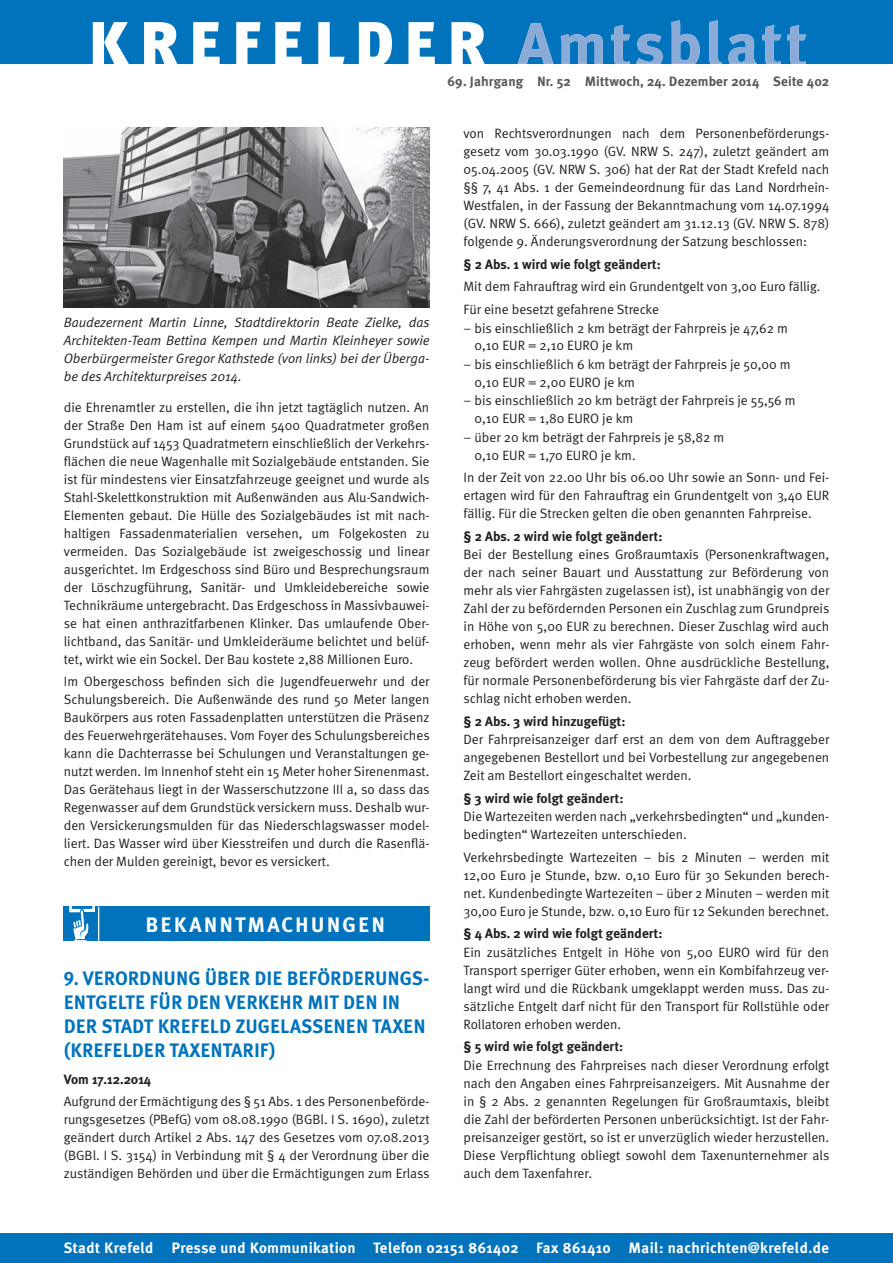
<style>
.page{position:relative;width:893px;height:1263px;background:#fff}
.page>*{position:absolute;margin:0;border:0;box-sizing:border-box;transform-origin:0 0}
.t1{font:700 21px "Meta Plus";letter-spacing:.1em;color:#fff}
.t2{font:700 19.5px/24px "Meta Plus";color:#0073bc}
.t3{font:700 15px "Meta Plus";letter-spacing:.025em;color:#fff}
.t4{font:13.5px/18px "Meta Normal";color:#231f20;text-align:justify}
.t5{font:italic 13.5px/18px "Meta Normal";color:#231f20;text-align:justify}
.t6{font:700 13.5px "Meta Plus";color:#231f20}
.t7{font:700 13.5px "Meta Plus";letter-spacing:.01em;color:#57585a}
.s1{font-family:"Meta Plus Bold Caps";font-weight:400}
</style>
<div class="page">
<div style="left:0;top:0;width:893px;height:64px;background:#0073bc"></div>
<svg style="left:93px;top:22px;width:392px;height:42px"></svg>
<svg style="left:517px;top:20px;width:289px;height:44px"></svg>
<div style="left:0;top:1233px;width:893px;height:30px;background:#0073bc"></div>
<div style="left:64px;top:907px;width:365px;height:34px;background:#0073bc"></div>
<hr style="left:98px;top:907px;width:1px;height:34px;background:#fff">
<img style="left:69px;top:907px;width:25px;height:34px">
<img style="left:64px;top:128px;width:365px;height:180px">
<p class="t5" style="left:64px;top:313px;width:367px">Baudezernent Martin Linne, Stadtdirektorin Beate Zielke, das Architekten-Team Bettina Kempen und Martin Kleinheyer sowie Oberbürgermeister Gregor Kathstede (von links) bei der Überga&shy;be des Architekturpreises 2014.</p>
<p class="t4" style="left:64px;top:398px;width:367px">die Ehrenamtler zu erstellen, die ihn jetzt tagtäglich nutzen. An der Straße Den Ham ist auf einem 5400 Quadratmeter großen Grundstück auf 1453 Quadratmetern einschließlich der Verkehrs&shy;flächen die neue Wagenhalle mit Sozialgebäude entstanden. Sie ist für mindestens vier Einsatzfahrzeuge geeignet und wurde als Stahl-Skelettkonstruktion mit Außenwänden aus Alu-Sandwich-Elementen gebaut. Die Hülle des Sozialgebäudes ist mit nach&shy;haltigen Fassadenmaterialien versehen, um Folgekosten zu vermeiden. Das Sozialgebäude ist zweigeschossig und linear ausgerichtet. Im Erdgeschoss sind Büro und Besprechungsraum der Löschzugführung, Sanitär- und Umkleidebereiche sowie Technikräume untergebracht. Das Erdgeschoss in Massivbauwei&shy;se hat einen anthrazitfarbenen Klinker. Das umlaufende Ober&shy;lichtband, das Sanitär- und Umkleideräume belichtet und belüf&shy;tet, wirkt wie ein Sockel. Der Bau kostete 2,88 Millionen Euro.</p>
<p class="t4" style="left:64px;top:672px;width:367px">Im Obergeschoss befinden sich die Jugendfeuerwehr und der Schulungsbereich. Die Außenwände des rund 50 Meter langen Baukörpers aus roten Fassadenplatten unterstützen die Präsenz des Feuerwehrgerätehauses. Vom Foyer des Schulungsbereiches kann die Dachterrasse bei Schulungen und Veranstaltungen ge&shy;nutzt werden. Im Innenhof steht ein 15 Meter hoher Sirenenmast.<br>Das Gerätehaus liegt in der Wasserschutzzone III a, so dass das Regenwasser auf dem Grundstück versickern muss. Deshalb wur&shy;den Versickerungsmulden für das Niederschlagswasser model&shy;liert. Das Wasser wird über Kiesstreifen und durch die Rasenflä&shy;chen der Mulden gereinigt, bevor es versickert.</p>
<h1 class="t1" style="left:146px;top:916px;width:241px">BEKANNTMACHUNGEN</h1>
<h2 class="t2" style="left:64px;top:968px;width:367px"><span class="s1">9</span>. VERORDNUNG ÜBER DIE BEFÖRDERUNGS-ENTGELTE FÜR DEN VERKEHR MIT DEN IN DER STADT KREFELD ZUGELASSENEN TAXEN (KREFELDER TAXENTARIF)</h2>
<p class="t6" style="left:64px;top:1074px;width:89px">Vom 17.12.2014</p>
<p class="t4" style="left:64px;top:1092px;width:367px">Aufgrund der Ermächtigung des § 51 Abs. 1 des Personenbeförde&shy;rungsgesetzes (PBefG) vom 08.08.1990 (BGBl. I S. 1690), zuletzt geändert durch Artikel 2 Abs. 147 des Gesetzes vom 07.08.2013 (BGBl. I S. 3154) in Verbindung mit § 4 der Verordnung über die zuständigen Behörden und über die Ermächtigungen zum Erlass</p>
<p class="t7" style="left:448px;top:76px;width:383px">69. Jahrgang Nr. 52 Mittwoch, 24. Dezember 2014 Seite 402</p>
<p class="t4" style="left:463px;top:124px;width:367px">von Rechtsverordnungen nach dem Personenbeförderungs&shy;gesetz vom 30.03.1990 (GV. NRW S. 247), zuletzt geändert am 05.04.2005 (GV. NRW S. 306) hat der Rat der Stadt Krefeld nach §§ 7, 41 Abs. 1 der Gemeindeordnung für das Land Nordrhein-Westfalen, in der Fassung der Bekanntmachung vom 14.07.1994 (GV. NRW S. 666), zuletzt geändert am 31.12.13 (GV. NRW S. 878) folgende 9. Änderungsverordnung der Satzung beschlossen:</p>
<p class="t6" style="left:463px;top:259px;width:199px">§ 2 Abs. 1 wird wie folgt geändert:</p>
<p class="t4" style="left:463px;top:275px;width:359px;line-height:22.6px">Mit dem Fahrauftrag wird ein Grundentgelt von 3,00 Euro fällig.<br>Für eine besetzt gefahrene Strecke</p>
<p class="t4" style="left:474px;top:319px;width:315px;text-indent:-11px">– bis einschließlich 2 km beträgt der Fahrpreis je 47,62 m<br>0,10 EUR = 2,10 EURO je km</p>
<p class="t4" style="left:474px;top:355px;width:318px;text-indent:-11px">– bis einschließlich 6 km beträgt der Fahrpreis je 50,00 m<br>0,10 EUR = 2,00 EURO je km</p>
<p class="t4" style="left:474px;top:391px;width:323px;text-indent:-11px">– bis einschließlich 20 km beträgt der Fahrpreis je 55,56 m<br>0,10 EUR = 1,80 EURO je km</p>
<p class="t4" style="left:474px;top:428px;width:251px;text-indent:-11px">– über 20 km beträgt der Fahrpreis je 58,82 m<br>0,10 EUR = 1,70 EURO je km.</p>
<p class="t4" style="left:463px;top:468px;width:367px">In der Zeit von 22.00 Uhr bis 06.00 Uhr sowie an Sonn- und Fei&shy;ertagen wird für den Fahrauftrag ein Grundentgelt von 3,40 EUR fällig. Für die Strecken gelten die oben genannten Fahrpreise.</p>
<p class="t6" style="left:463px;top:531px;width:200px">§ 2 Abs. 2 wird wie folgt geändert:</p>
<p class="t4" style="left:463px;top:545px;width:367px">Bei der Bestellung eines Großraumtaxis (Personenkraftwagen, der nach seiner Bauart und Ausstattung zur Beförderung von mehr als vier Fahrgästen zugelassen ist), ist unabhängig von der Zahl der zu befördernden Personen ein Zuschlag zum Grundpreis in Höhe von 5,00 EUR zu berechnen. Dieser Zuschlag wird auch erhoben, wenn mehr als vier Fahrgäste von solch einem Fahr&shy;zeug befördert werden wollen. Ohne ausdrückliche Bestellung, für normale Personenbeförderung bis vier Fahrgäste darf der Zu&shy;schlag nicht erhoben werden.</p>
<p class="t6" style="left:464px;top:716px;width:163px">§ 2 Abs. 3 wird hinzugefügt:</p>
<p class="t4" style="left:464px;top:730px;width:367px">Der Fahrpreisanzeiger darf erst an dem von dem Auftraggeber angegebenen Bestellort und bei Vorbestellung zur angegebenen Zeit am Bestellort eingeschaltet werden.</p>
<p class="t6" style="left:464px;top:793px;width:161px">§ 3 wird wie folgt geändert:</p>
<p class="t4" style="left:464px;top:807px;width:367px">Die Wartezeiten werden nach „verkehrsbedingten“ und „kunden&shy;bedingten“ Wartezeiten unterschieden.</p>
<p class="t4" style="left:464px;top:848px;width:367px">Verkehrsbedingte Wartezeiten – bis 2 Minuten – werden mit 12,00 Euro je Stunde, bzw. 0,10 Euro für 30 Sekunden berech&shy;net. Kundenbedingte Wartezeiten – über 2 Minuten – werden mit 30,00 Euro je Stunde, bzw. 0,10 Euro für 12 Sekunden berechnet.</p>
<p class="t6" style="left:464px;top:928px;width:201px">§ 4 Abs. 2 wird wie folgt geändert:</p>
<p class="t4" style="left:464px;top:943px;width:367px">Ein zusätzliches Entgelt in Höhe von 5,00 EURO wird für den Transport sperriger Güter erhoben, wenn ein Kombifahrzeug ver&shy;langt wird und die Rückbank umgeklappt werden muss. Das zu&shy;sätzliche Entgelt darf nicht für den Transport für Rollstühle oder Rollatoren erhoben werden.</p>
<p class="t6" style="left:464px;top:1041px;width:161px">§ 5 wird wie folgt geändert:</p>
<p class="t4" style="left:464px;top:1056px;width:367px">Die Errechnung des Fahrpreises nach dieser Verordnung erfolgt nach den Angaben eines Fahrpreisanzeigers. Mit Ausnahme der in § 2 Abs. 2 genannten Regelungen für Großraumtaxis, bleibt die Zahl der beförderten Personen unberücksichtigt. Ist der Fahr&shy;preisanzeiger gestört, so ist er unverzüglich wieder herzustellen.<br>Diese Verpflichtung obliegt sowohl dem Taxenunternehmer als auch dem Taxenfahrer.</p>
<p class="t3" style="left:64px;top:1242px;width:767px">Stadt Krefeld Presse und Kommunikation Telefon 02151 861402 Fax 861410 Mail: nachrichten@krefeld.de</p>
</div>
